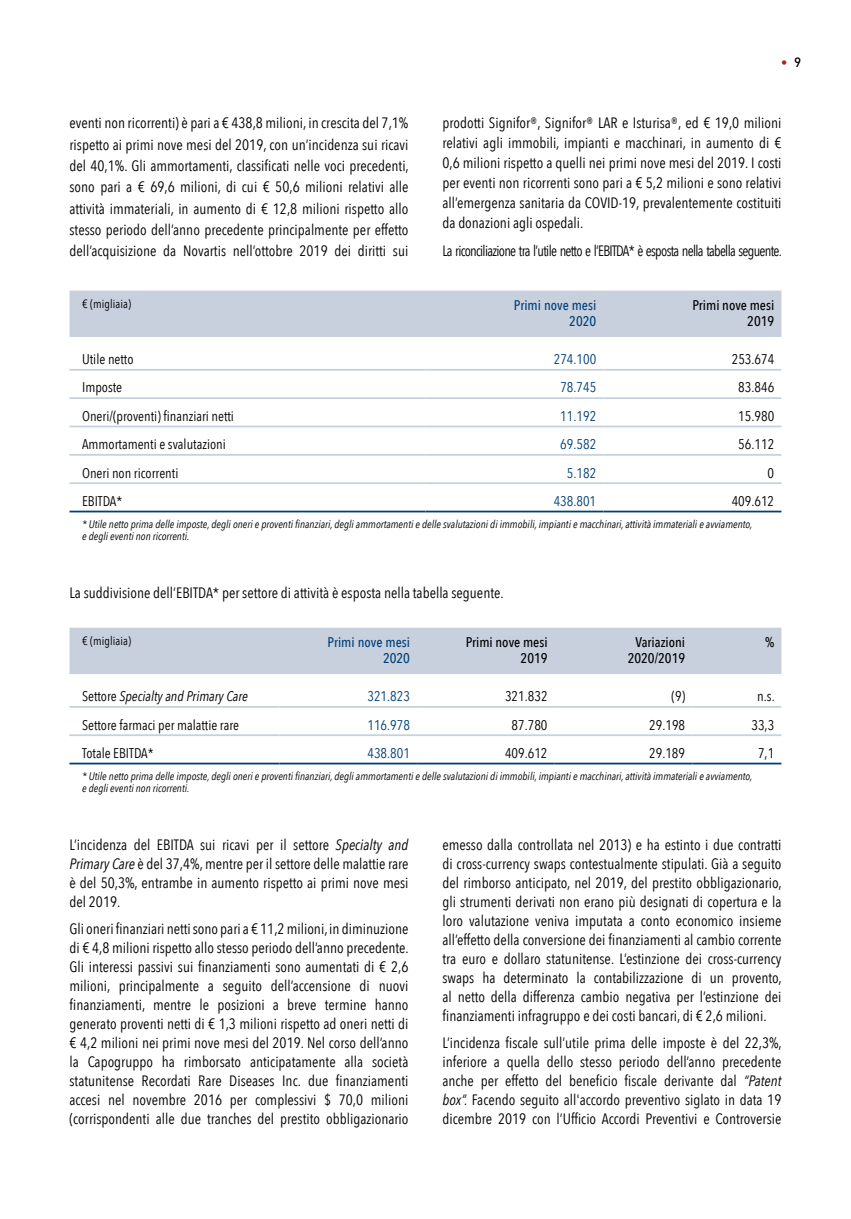
<style>
.page{position:relative;width:851px;height:1219px;background:#fff}
.page>*{position:absolute;margin:0;border:0;box-sizing:border-box;transform-origin:0 0}
.t1{font:15px/19px "Avenir Next Condensed";color:#000;text-align:justify}
.t2{font:15px "Avenir Next Condensed";letter-spacing:-.05em;color:#000;scale:.94 1}
.t3{font:14px "Avenir Next Condensed";color:#000}
.t4{font:14px "Avenir Next Condensed";color:#004077}
.t5{font:500 14px/16px "Avenir Next Condensed";color:#000;text-align:right}
.t6{font:500 14px/16px "Avenir Next Condensed";color:#004077;text-align:right}
.t7{font:italic 14px "Avenir Next Condensed";color:#000}
.t8{font:500 13.4px "DINOT";color:#a62428}
.t9{font:12px "Avenir Next Condensed";letter-spacing:.005em;color:#000}
.t10{font:italic 11px/12px "Avenir Next Condensed";color:#000}
.s1{color:#000}
.s2{font-style:normal}
.s3{font-style:italic}
</style>
<div class="page">
<div style="left:69px;top:291px;width:712px;height:46px;background:#c8d0de"></div>
<hr style="left:69px;top:369px;width:356px;height:2px;background:#c8d0de">
<hr style="left:425px;top:369px;width:178px;height:2px;background:#c8d0de">
<hr style="left:603px;top:369px;width:178px;height:2px;background:#c8d0de">
<hr style="left:69px;top:397px;width:356px;height:2px;background:#c8d0de">
<hr style="left:425px;top:397px;width:178px;height:2px;background:#c8d0de">
<hr style="left:603px;top:397px;width:178px;height:2px;background:#c8d0de">
<hr style="left:69px;top:426px;width:356px;height:1px;background:#c8d0de">
<hr style="left:425px;top:426px;width:178px;height:1px;background:#c8d0de">
<hr style="left:603px;top:426px;width:178px;height:1px;background:#c8d0de">
<hr style="left:69px;top:454px;width:356px;height:2px;background:#c8d0de">
<hr style="left:425px;top:454px;width:178px;height:2px;background:#c8d0de">
<hr style="left:603px;top:454px;width:178px;height:2px;background:#c8d0de">
<hr style="left:69px;top:482px;width:356px;height:2px;background:#c8d0de">
<hr style="left:425px;top:482px;width:178px;height:2px;background:#c8d0de">
<hr style="left:603px;top:482px;width:178px;height:2px;background:#c8d0de">
<hr style="left:69px;top:511px;width:356px;height:1px;background:#004077">
<hr style="left:425px;top:511px;width:178px;height:1px;background:#004077">
<hr style="left:603px;top:511px;width:178px;height:1px;background:#004077">
<div style="left:69px;top:628px;width:712px;height:46px;background:#c8d0de"></div>
<hr style="left:69px;top:706px;width:210px;height:2px;background:#c8d0de">
<hr style="left:279px;top:706px;width:138px;height:2px;background:#c8d0de">
<hr style="left:417px;top:706px;width:137px;height:2px;background:#c8d0de">
<hr style="left:554px;top:706px;width:138px;height:2px;background:#c8d0de">
<hr style="left:692px;top:706px;width:89px;height:2px;background:#c8d0de">
<hr style="left:69px;top:734px;width:210px;height:2px;background:#c8d0de">
<hr style="left:279px;top:734px;width:138px;height:2px;background:#c8d0de">
<hr style="left:417px;top:734px;width:137px;height:2px;background:#c8d0de">
<hr style="left:554px;top:734px;width:138px;height:2px;background:#c8d0de">
<hr style="left:692px;top:734px;width:89px;height:2px;background:#c8d0de">
<hr style="left:69px;top:763px;width:210px;height:1px;background:#004077">
<hr style="left:279px;top:763px;width:138px;height:1px;background:#004077">
<hr style="left:417px;top:763px;width:137px;height:1px;background:#004077">
<hr style="left:554px;top:763px;width:138px;height:1px;background:#004077">
<hr style="left:692px;top:763px;width:89px;height:1px;background:#004077">
<p class="t8" style="left:780px;top:54px;width:22px">• <span class="s1">9</span></p>
<p class="t1" style="left:69px;top:112px;width:341px;line-height:21.4px">eventi non ricorrenti) è pari a € 438,8 milioni, in crescita del 7,1% rispetto ai primi nove mesi del 2019, con un’incidenza sui ricavi del 40,1%. Gli ammortamenti, classificati nelle voci precedenti, sono pari a € 69,6 milioni, di cui € 50,6 milioni relativi alle attività immateriali, in aumento di € 12,8 milioni rispetto allo stesso periodo dell’anno precedente principalmente per effetto dell’acquisizione da Novartis nell’ottobre 2019 dei diritti sui</p>
<p class="t1" style="left:442px;top:112px;width:340px;line-height:20px">prodotti Signifor®, Signifor® LAR e Isturisa®, ed € 19,0 milioni relativi agli immobili, impianti e macchinari, in aumento di € 0,6 milioni rispetto a quelli nei primi nove mesi del 2019. I costi per eventi non ricorrenti sono pari a € 5,2 milioni e sono relativi all’emergenza sanitaria da COVID-19, prevalentemente costituiti da donazioni agli ospedali.</p>
<p class="t2" style="left:442px;top:238px;width:362px">La riconciliazione tra l’utile netto e l’EBITDA* è esposta nella tabella seguente.</p>
<p class="t9" style="left:82px;top:294px;width:50px">€ (migliaia)</p>
<p class="t6" style="left:513px;top:297px;width:84px">Primi nove mesi<br>2020</p>
<p class="t5" style="left:692px;top:297px;width:83px">Primi nove mesi<br>2019</p>
<p class="t3" style="left:82px;top:347px;width:53px">Utile netto</p>
<p class="t4" style="left:553px;top:347px;width:44px">274.100</p>
<p class="t3" style="left:731px;top:347px;width:44px">253.674</p>
<p class="t3" style="left:82px;top:376px;width:42px">Imposte</p>
<p class="t4" style="left:560px;top:376px;width:37px">78.745</p>
<p class="t3" style="left:738px;top:376px;width:37px">83.846</p>
<p class="t3" style="left:82px;top:404px;width:153px">Oneri/(proventi) finanziari netti</p>
<p class="t4" style="left:560px;top:404px;width:37px">11.192</p>
<p class="t3" style="left:738px;top:404px;width:37px">15.980</p>
<p class="t3" style="left:82px;top:432px;width:145px">Ammortamenti e svalutazioni</p>
<p class="t4" style="left:560px;top:432px;width:37px">69.582</p>
<p class="t3" style="left:738px;top:432px;width:37px">56.112</p>
<p class="t3" style="left:82px;top:461px;width:98px">Oneri non ricorrenti</p>
<p class="t4" style="left:566px;top:461px;width:31px">5.182</p>
<p class="t3" style="left:767px;top:461px;width:8px">0</p>
<p class="t3" style="left:82px;top:489px;width:42px">EBITDA*</p>
<p class="t4" style="left:553px;top:489px;width:44px">438.801</p>
<p class="t3" style="left:731px;top:489px;width:44px">409.612</p>
<p class="t10" style="left:82px;top:518px;width:671px">* Utile netto prima delle imposte, degli oneri e proventi finanziari, degli ammortamenti e delle svalutazioni di immobili, impianti e macchinari, attività immateriali e avviamento, e degli eventi non ricorrenti.</p>
<p class="t1" style="left:69px;top:583px;width:435px">La suddivisione dell’EBITDA* per settore di attività è esposta nella tabella seguente.</p>
<p class="t9" style="left:82px;top:631px;width:50px">€ (migliaia)</p>
<p class="t6" style="left:327px;top:634px;width:84px">Primi nove mesi<br>2020</p>
<p class="t5" style="left:466px;top:634px;width:83px">Primi nove mesi<br>2019</p>
<p class="t5" style="left:627px;top:634px;width:59px;text-align:center">Variazioni<br>2020/2019</p>
<p class="t5" style="left:765px;top:634px;width:11px">%</p>
<p class="t7" style="left:82px;top:688px;width:167px"><span class="s2">Settore</span> Specialty and Primary Care</p>
<p class="t4" style="left:367px;top:684px;width:44px">321.823</p>
<p class="t3" style="left:505px;top:684px;width:44px">321.832</p>
<p class="t3" style="left:671px;top:684px;width:15px">(9)</p>
<p class="t3" style="left:757px;top:684px;width:19px">n.s.</p>
<p class="t3" style="left:82px;top:713px;width:158px">Settore farmaci per malattie rare</p>
<p class="t4" style="left:367px;top:713px;width:44px">116.978</p>
<p class="t3" style="left:511px;top:713px;width:37px">87.780</p>
<p class="t3" style="left:649px;top:713px;width:37px">29.198</p>
<p class="t3" style="left:751px;top:713px;width:24px">33,3</p>
<p class="t3" style="left:82px;top:741px;width:73px">Totale EBITDA*</p>
<p class="t4" style="left:367px;top:741px;width:44px">438.801</p>
<p class="t3" style="left:505px;top:741px;width:44px">409.612</p>
<p class="t3" style="left:649px;top:741px;width:37px">29.189</p>
<p class="t3" style="left:758px;top:741px;width:18px">7,1</p>
<p class="t10" style="left:82px;top:770px;width:671px">* Utile netto prima delle imposte, degli oneri e proventi finanziari, degli ammortamenti e delle svalutazioni di immobili, impianti e macchinari, attività immateriali e avviamento, e degli eventi non ricorrenti.</p>
<p class="t1" style="left:69px;top:834px;width:340px">L’incidenza del EBITDA sui ricavi per il settore <span class="s3">Specialty and Primary Care</span> è del 37,4%, mentre per il settore delle malattie rare è del 50,3%, entrambe in aumento rispetto ai primi nove mesi del 2019.</p>
<p class="t1" style="left:69px;top:919px;width:341px">Gli oneri finanziari netti sono pari a € 11,2 milioni, in diminuzione di € 4,8 milioni rispetto allo stesso periodo dell’anno precedente.<br>Gli interessi passivi sui finanziamenti sono aumentati di € 2,6 milioni, principalmente a seguito dell’accensione di nuovi finanziamenti, mentre le posizioni a breve termine hanno generato proventi netti di € 1,3 milioni rispetto ad oneri netti di € 4,2 milioni nei primi nove mesi del 2019. Nel corso dell’anno la Capogruppo ha rimborsato anticipatamente alla società statunitense Recordati Rare Diseases Inc. due finanziamenti accesi nel novembre 2016 per complessivi $ 70,0 milioni (corrispondenti alle due tranches del prestito obbligazionario</p>
<p class="t1" style="left:442px;top:834px;width:341px">emesso dalla controllata nel 2013) e ha estinto i due contratti di cross-currency swaps contestualmente stipulati. Già a seguito del rimborso anticipato, nel 2019, del prestito obbligazionario, gli strumenti derivati non erano più designati di copertura e la loro valutazione veniva imputata a conto economico insieme all’effetto della conversione dei finanziamenti al cambio corrente tra euro e dollaro statunitense. L’estinzione dei cross-currency swaps ha determinato la contabilizzazione di un provento, al netto della differenza cambio negativa per l’estinzione dei finanziamenti infragruppo e dei costi bancari, di € 2,6 milioni.</p>
<p class="t1" style="left:442px;top:1033px;width:341px">L’incidenza fiscale sull’utile prima delle imposte è del 22,3%, inferiore a quella dello stesso periodo dell’anno precedente anche per effetto del beneficio fiscale derivante dal <span class="s3">“Patent box”.</span> Facendo seguito all'accordo preventivo siglato in data 19 dicembre 2019 con l’Ufficio Accordi Preventivi e Controversie</p>
</div>
